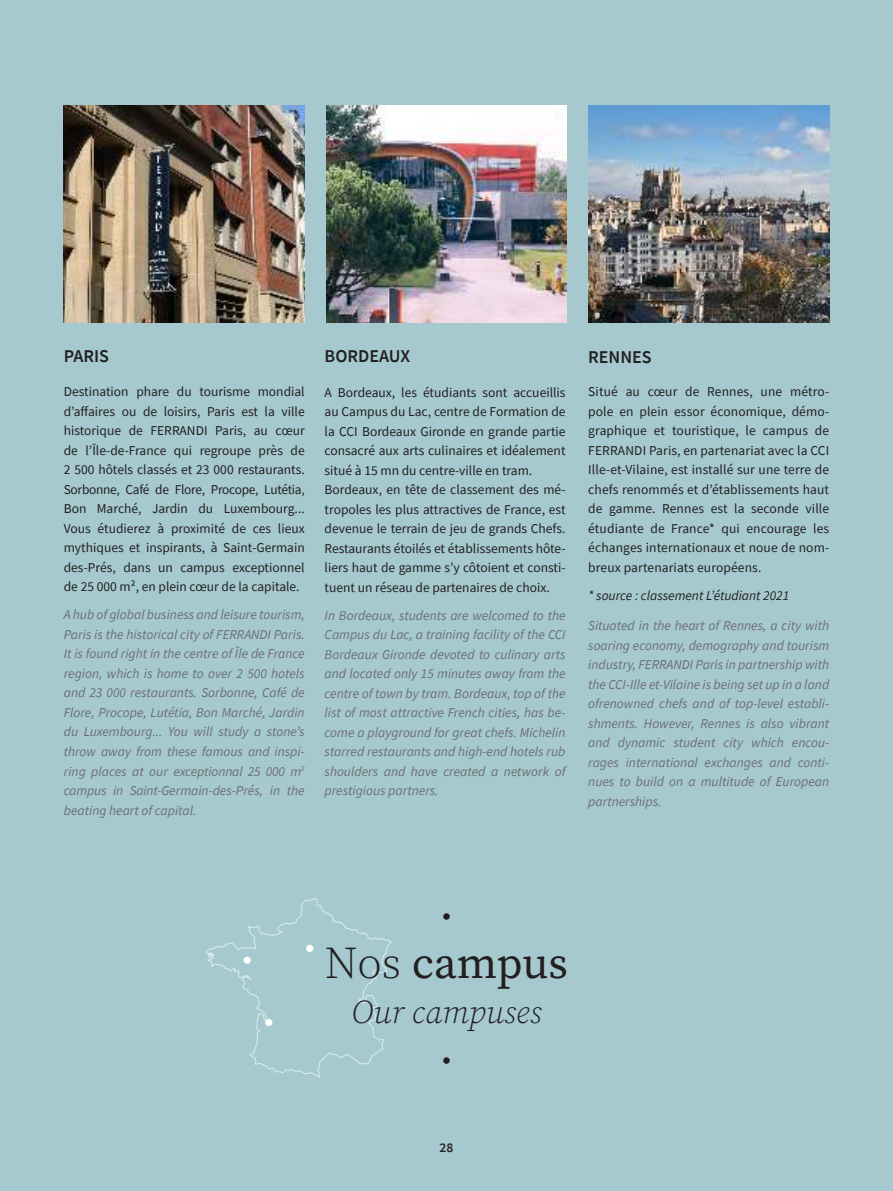
<style>
.page{position:relative;width:893px;height:1191px;background:#a6c9d0}
.page>*{position:absolute;margin:0;border:0;box-sizing:border-box;transform-origin:0 0}
.t1{font:45px "Source Serif Variable";letter-spacing:-.005em;color:#221f1f}
.t2{font:italic 33px "Source Serif Variable";color:#221f1f}
.t3{font:600 18px "Source Sans Pro";color:#221f1f}
.t4{font:13.5px/19.5px "Source Sans Pro";color:#221f1f;text-align:justify}
.t5{font:italic 13.5px/19.5px "Source Sans Pro";color:#6c6e70;text-align:justify}
.t6{font:italic 13.5px "Source Sans Pro";color:#221f1f}
.t7{font:600 13.5px "Source Sans Pro";color:#221f1f}
</style>
<div class="page">
<img style="left:64px;top:106px;width:241px;height:217px">
<img style="left:326px;top:106px;width:241px;height:217px">
<img style="left:588px;top:106px;width:241px;height:217px">
<svg style="left:206px;top:897px;width:186px;height:181px"></svg>
<div style="left:306px;top:944px;width:7px;height:8px;background:#fff;border-radius:50%"></div>
<div style="left:244px;top:956px;width:7px;height:7px;background:#fff;border-radius:50%"></div>
<div style="left:265px;top:1018px;width:7px;height:8px;background:#fff;border-radius:50%"></div>
<div style="left:443px;top:913px;width:7px;height:6px;background:#221f1f;border-radius:50%"></div>
<div style="left:443px;top:1057px;width:7px;height:6px;background:#221f1f;border-radius:50%"></div>
<h3 class="t3" style="left:64px;top:346px;width:47px">PARIS</h3>
<p class="t4" style="left:64px;top:382px;width:242px">Destination phare du tourisme mondial d’affaires ou de loisirs, Paris est la ville historique de FERRANDI Paris, au cœur de l’Île-de-France qui regroupe près de 2 500 hôtels classés et 23 000 restaurants.<br>Sorbonne, Café de Flore, Procope, Lutétia, Bon Marché, Jardin du Luxembourg...<br>Vous étudierez à proximité de ces lieux mythiques et inspirants, à Saint-Germain des-Prés, dans un campus exceptionnel de 25 000 m², en plein cœur de la capitale.</p>
<p class="t5" style="left:64px;top:605px;width:242px">A hub of global business and leisure tourism, Paris is the historical city of FERRANDI Paris.<br>It is found right in the centre of Île de France region, which is home to over 2 500 hotels and 23 000 restaurants. Sorbonne, Café de Flore, Procope, Lutétia, Bon Marché, Jardin du Luxembourg... You will study a stone’s throw away from these famous and inspi&shy;ring places at our exceptionnal 25 000 m<sup>2 </sup>campus in Saint-Germain-des-Prés, in the beating heart of capital.</p>
<h3 class="t3" style="left:325px;top:346px;width:87px">BORDEAUX</h3>
<p class="t4" style="left:325px;top:383px;width:242px;text-align:left">A Bordeaux, les étudiants sont accueillis au Campus du Lac, centre de Formation de la CCI Bordeaux Gironde en grande partie consacré aux arts culinaires et idéalement situé à 15 mn du centre-ville en tram.<br>Bordeaux, en tête de classement des mé&shy;tropoles les plus attractives de France, est devenue le terrain de jeu de grands Chefs.<br>Restaurants étoilés et établissements hôte&shy;liers haut de gamme s’y côtoient et consti&shy;tuent un réseau de partenaires de choix.</p>
<p class="t5" style="left:325px;top:606px;width:242px">In Bordeaux, students are welcomed to the Campus du Lac, a training facility of the CCI Bordeaux Gironde devoted to culinary arts and located only 15 minutes away from the centre of town by tram. Bordeaux, top of the list of most attractive French cities, has be&shy;come a playground for great chefs. Michelin starred restaurants and high-end hotels rub shoulders and have created a network of prestigious partners.</p>
<h3 class="t3" style="left:588px;top:347px;width:65px">RENNES</h3>
<p class="t4" style="left:588px;top:382px;width:242px">Situé au cœur de Rennes, une métro&shy;pole en plein essor économique, démo&shy;graphique et touristique, le campus de FERRANDI Paris, en partenariat avec la CCI Ille-et-Vilaine, est installé sur une terre de chefs renommés et d’établissements haut de gamme. Rennes est la seconde ville étudiante de France* qui encourage les échanges internationaux et noue de nom&shy;breux partenariats européens.</p>
<p class="t6" style="left:588px;top:588px;width:202px">* source : classement L’étudiant 2021</p>
<p class="t5" style="left:588px;top:616px;width:242px">Situated in the heart of Rennes, a city with soaring economy, demography and tourism industry, FERRANDI Paris in partnership with the CCI-Ille et-Vilaine is being set up in a land ofrenowned chefs and of top-level establi&shy;shments. However, Rennes is also vibrant and dynamic student city which encou&shy;rages international exchanges and conti&shy;nues to build on a multitude of European partnerships.</p>
<h1 class="t1" style="left:325px;top:943px;width:245px">Nos campus</h1>
<h2 class="t2" style="left:351px;top:994px;width:191px">Our campuses</h2>
<p class="t7" style="left:440px;top:1140px;width:15px">28</p>
</div>
